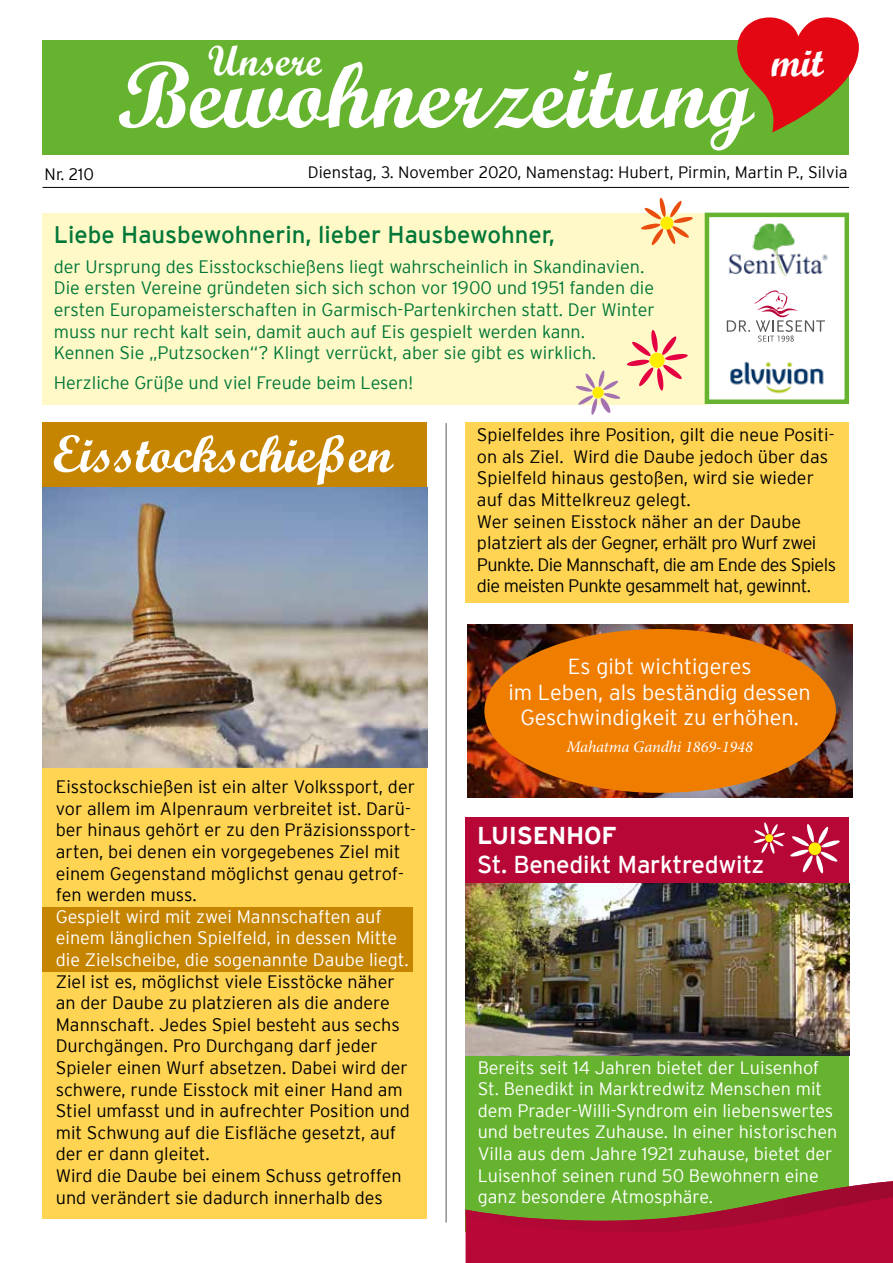
<style>
.page{position:relative;width:893px;height:1263px;background:#fff}
.page>*{position:absolute;margin:0;border:0;box-sizing:border-box;transform-origin:0 0}
.t1{font:93.9px "Script MT Bold";color:#fff}
.t2{font:52.95px "Script MT Bold";color:#fff}
.t3{font:42px "Script MT Bold";color:#fff}
.t4{font:24.3px "Interstate";letter-spacing:-.01em;color:#fff}
.t5{font:700 24.3px "Interstate";letter-spacing:-.01em;color:#fff}
.t6{font:24px "Interstate";color:#007738}
.t7{font:300 21.75px/25.3px "Interstate";color:#fff;text-align:center}
.t8{font:300 18px/21.6px "Interstate";color:#000}
.t9{font:300 18px/21.6px "Interstate";color:#fff}
.t10{font:300 18px/21.6px "Interstate";color:#007738}
.t11{font:300 16.5px "Interstate";color:#000}
.t12{font:italic 16.35px "Minion Pro";letter-spacing:-.005em;color:#fff}
</style>
<div class="page">
<div style="left:43px;top:213px;width:665px;height:192px;background:#fff9c7"></div>
<hr style="left:43px;top:187px;width:806px;height:1px;background:#000">
<svg style="left:575px;top:370px;width:45px;height:45px"></svg>
<svg style="left:641px;top:197px;width:52px;height:49px"></svg>
<div style="left:43px;top:40px;width:806px;height:115px;background:#65b32e"></div>
<svg style="left:627px;top:330px;width:61px;height:61px"></svg>
<div style="left:705px;top:213px;width:144px;height:191px;background:#fff;border:4px solid #65b32e"></div>
<img style="left:730px;top:361px;width:94px;height:33px">
<svg style="left:727px;top:290px;width:98px;height:52px"></svg>
<img style="left:728px;top:224px;width:100px;height:53px">
<div style="left:466px;top:422px;width:383px;height:180px;background:#ffd453"></div>
<div style="left:466px;top:817px;width:383px;height:415px;background:#65b32e"></div>
<div style="left:466px;top:817px;width:383px;height:74px;background:#b70737"></div>
<div style="left:43px;top:422px;width:384px;height:796px;background:#ffd453"></div>
<svg style="left:753px;top:822px;width:87px;height:52px"></svg>
<hr style="left:446px;top:423px;width:1px;height:799px;background:#575756">
<img style="left:466px;top:883px;width:383px;height:172px">
<div style="left:43px;top:422px;width:384px;height:127px;background:#c68500"></div>
<div style="left:43px;top:907px;width:370px;height:65px;background:#c68500"></div>
<img style="left:43px;top:488px;width:384px;height:279px">
<svg style="left:466px;top:1181px;width:427px;height:82px"></svg>
<img style="left:468px;top:625px;width:384px;height:172px">
<div style="left:484px;top:629px;width:352px;height:164px;background:#ef7d00;border-radius:50%"></div>
<h3 class="t3" style="left:208px;top:35px;width:115px">Unsere</h3>
<h3 class="t3" style="left:771px;top:36px;width:54px">mit</h3>
<h1 class="t1" style="left:118px;top:38px;width:637px">Bewohnerzeitung</h1>
<p class="t11" style="left:45px;top:165px;width:51px">Nr. 210</p>
<p class="t11" style="left:308px;top:163px;width:541px">Dienstag, 3. November 2020, Namenstag: Hubert, Pirmin, Martin P., Silvia</p>
<h3 class="t6" style="left:54px;top:221px;width:503px">Liebe Hausbewohnerin, lieber Hausbewohner,</h3>
<p class="t10" style="left:54px;top:255px;width:602px">der Ursprung des Eisstockschießens liegt wahrscheinlich in Skandinavien.<br>Die ersten Vereine gründeten sich sich schon vor 1900 und 1951 fanden die ersten Europameisterschaften in Garmisch-Partenkirchen statt. Der Winter muss nur recht kalt sein, damit auch auf Eis gespielt werden kann.<br>Kennen Sie „Putzsocken“? Klingt verrückt, aber sie gibt es wirklich.</p>
<p class="t10" style="left:54px;top:372px;width:361px">Herzliche Grüße und viel Freude beim Lesen!</p>
<p class="t8" style="left:477px;top:424px;width:361px">Spielfeldes ihre Position, gilt die neue Positi&shy;on als Ziel. Wird die Daube jedoch über das Spielfeld hinaus gestoßen, wird sie wieder auf das Mittelkreuz gelegt.<br>Wer seinen Eisstock näher an der Daube platziert als der Gegner, erhält pro Wurf zwei Punkte. Die Mannschaft, die am Ende des Spiels die meisten Punkte gesammelt hat, gewinnt.</p>
<h2 class="t2" style="left:52px;top:421px;width:342px">Eisstockschießen</h2>
<p class="t8" style="left:56px;top:776px;width:362px">Eisstockschießen ist ein alter Volkssport, der vor allem im Alpenraum verbreitet ist. Darü&shy;ber hinaus gehört er zu den Präzisionssport&shy;arten, bei denen ein vorgegebenes Ziel mit einem Gegenstand möglichst genau getrof&shy;fen werden muss.</p>
<p class="t9" style="left:56px;top:905px;width:354px">Gespielt wird mit zwei Mannschaften auf einem länglichen Spielfeld, in dessen Mitte die Zielscheibe, die sogenannte Daube liegt.</p>
<p class="t8" style="left:56px;top:970px;width:356px">Ziel ist es, möglichst viele Eisstöcke näher an der Daube zu platzieren als die andere Mannschaft. Jedes Spiel besteht aus sechs Durchgängen. Pro Durchgang darf jeder Spieler einen Wurf absetzen. Dabei wird der schwere, runde Eisstock mit einer Hand am Stiel umfasst und in aufrechter Position und mit Schwung auf die Eisfläche gesetzt, auf der er dann gleitet.<br>Wird die Daube bei einem Schuss getroffen und verändert sie dadurch innerhalb des</p>
<p class="t7" style="left:508px;top:654px;width:304px">Es gibt wichtigeres<br>im Leben, als beständig dessen<br>Geschwindigkeit zu erhöhen.</p>
<p class="t12" style="left:566px;top:736px;width:188px">Mahatma Gandhi 1869-1948</p>
<h3 class="t5" style="left:477px;top:821px;width:141px">LUISENHOF</h3>
<h3 class="t4" style="left:477px;top:851px;width:289px">St. Benedikt Marktredwitz</h3>
<p class="t9" style="left:478px;top:1056px;width:361px">Bereits seit 14 Jahren bietet der Luisenhof St. Benedikt in Marktredwitz Menschen mit dem Prader-Willi-Syndrom ein liebenswertes und betreutes Zuhause. In einer historischen Villa aus dem Jahre 1921 zuhause, bietet der Luisenhof seinen rund 50 Bewohnern eine ganz besondere Atmosphäre.</p>
</div>
